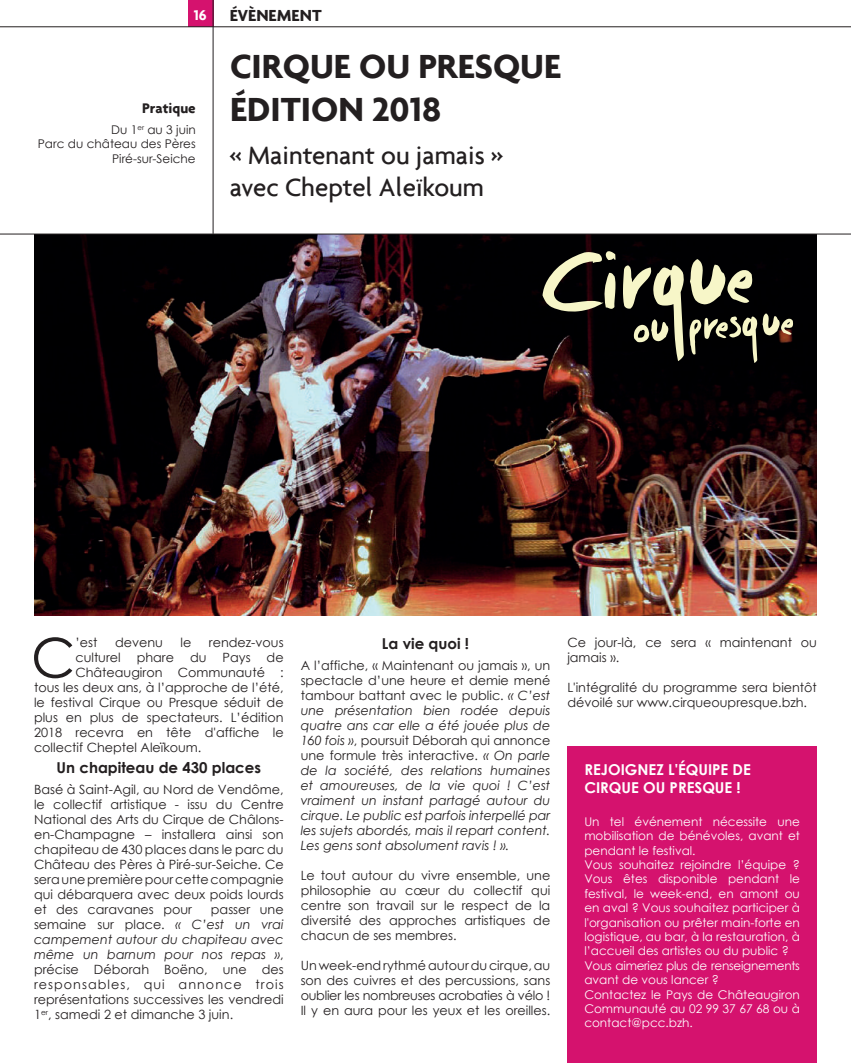
<style>
.page{position:relative;width:851px;height:1063px;background:#fff}
.page>*{position:absolute;margin:0;border:0;box-sizing:border-box;transform-origin:0 0}
.t1{font:54.45px "Century Gothic";color:#231f20}
.t2{font:700 36px/43.2px "Agenda";color:#231f20}
.t3{font:500 27px/32.4px "Agenda";color:#231f20}
.t4{font:700 17.25px "Agenda";color:#231f20}
.t5{font:700 15px/18px "Century Gothic";color:#fff}
.t6{font:700 15px "Century Gothic";color:#231f20}
.t7{font:700 15px "Agenda";color:#231f20}
.t8{font:700 15px "Agenda";color:#fff}
.t9{font:12.75px/15px "Century Gothic";color:#231f20;text-align:justify}
.t10{font:italic 12.75px/15px "Century Gothic";color:#231f20;text-align:justify}
.t11{font:12px/14.4px "Century Gothic";color:#fff}
.t12{font:12px/14.4px "Century Gothic";color:#231f20;text-align:right}
.s1{font-style:italic}
.s2{font-style:normal}
</style>
<div class="page">
<div style="left:188px;top:0;width:25px;height:27px;background:#d5126e"></div>
<hr style="left:213px;top:0;width:1px;height:234px;background:#231f20">
<hr style="left:0;top:27px;width:850px;height:1px;background:#231f20">
<img style="left:34px;top:235px;width:782px;height:381px">
<div style="left:567px;top:746px;width:249px;height:317px;background:#d5126e"></div>
<svg style="left:542px;top:251px;width:250px;height:112px;background:#3c3a30"></svg>
<hr style="left:0;top:234px;width:850px;height:1px;background:#231f20">
<p class="t8" style="left:194px;top:6px;width:15px">16</p>
<h3 class="t4" style="left:230px;top:4px;width:93px">ÉVÈNEMENT</h3>
<h2 class="t2" style="left:230px;top:44px;width:332px">CIRQUE OU PRESQUE<br>ÉDITION 2018</h2>
<h3 class="t3" style="left:230px;top:138px;width:275px">« Maintenant ou jamais » avec Cheptel Aleïkoum</h3>
<p class="t7" style="left:142px;top:99px;width:55px">Pratique</p>
<p class="t12" style="left:38px;top:122px;width:159px">Du 1<sup>er</sup> au 3 juin<br>Parc du château des Pères<br>Piré-sur-Seiche</p>
<h1 class="t1" style="left:31px;top:620px;width:46px">C</h1>
<p class="t9" style="left:75px;top:635px;width:24px">’est</p>
<p class="t9" style="left:115px;top:635px;width:49px">devenu</p>
<p class="t9" style="left:180px;top:635px;width:12px">le</p>
<p class="t9" style="left:209px;top:635px;width:76px">rendez-vous</p>
<p class="t9" style="left:75px;top:650px;width:47px">culturel</p>
<p class="t9" style="left:137px;top:650px;width:39px">phare</p>
<p class="t9" style="left:190px;top:650px;width:18px">du</p>
<p class="t9" style="left:222px;top:650px;width:30px">Pays</p>
<p class="t9" style="left:266px;top:650px;width:19px">de</p>
<p class="t9" style="left:75px;top:665px;width:210px">Châteaugiron Communauté :</p>
<p class="t9" style="left:34px;top:680px;width:251px">tous les deux ans, à l’approche de l’été,</p>
<p class="t9" style="left:34px;top:695px;width:251px">le festival Cirque ou Presque séduit de</p>
<p class="t9" style="left:34px;top:710px;width:251px">plus en plus de spectateurs. L’édition</p>
<p class="t9" style="left:34px;top:725px;width:251px">2018 recevra en tête d'affiche le</p>
<p class="t9" style="left:34px;top:740px;width:169px">collectif Cheptel Aleïkoum.</p>
<p class="t6" style="left:57px;top:757px;width:206px">Un chapiteau de 430 places</p>
<p class="t9" style="left:34px;top:782px;width:251px">Basé à Saint-Agil, au Nord de Vendôme, le collectif artistique - issu du Centre National des Arts du Cirque de Châlons&shy;en-Champagne – installera ainsi son chapiteau de 430 places dans le parc du Château des Pères à Piré-sur-Seiche. Ce sera une première pour cette compagnie qui débarquera avec deux poids lourds et des caravanes pour</p>
<p class="t9" style="left:34px;top:902px;width:251px;text-indent:177px">passer une semaine sur place. <span class="s1">« C’est un vrai campement autour du chapiteau avec même un barnum pour nos repas »</span>, précise Déborah Boëno, une des responsables, qui annonce trois représentations successives les vendredi 1<sup>er</sup>, samedi 2 et dimanche 3 juin.</p>
<p class="t6" style="left:382px;top:632px;width:89px">La vie quoi !</p>
<p class="t10" style="left:300px;top:658px;width:251px"><span class="s2">A l’affiche, « Maintenant ou jamais », un spectacle d’une heure et demie mené tambour battant avec le public.</span> « C’est une présentation bien rodée depuis quatre ans car elle a été jouée plus de 160 fois »<span class="s2">, poursuit Déborah qui annonce une formule très interactive.</span> « On parle de la société, des relations humaines et amoureuses, de la vie quoi ! C’est vraiment un instant partagé autour du cirque. Le public est parfois interpellé par les sujets abordés, mais il repart content.<br>Les gens sont absolument ravis ! ».</p>
<p class="t9" style="left:300px;top:868px;width:251px">Le tout autour du vivre ensemble, une philosophie au cœur du collectif qui centre son travail sur le respect de la diversité des approches artistiques de chacun de ses membres.</p>
<p class="t9" style="left:300px;top:958px;width:251px">Un week-end rythmé autour du cirque, au son des cuivres et des percussions, sans oublier les nombreuses acrobaties à vélo !<br>Il y en aura pour les yeux et les oreilles.</p>
<p class="t9" style="left:567px;top:635px;width:251px">Ce jour-là, ce sera « maintenant ou jamais ».</p>
<p class="t9" style="left:567px;top:680px;width:251px">L'intégralité du programme sera bientôt dévoilé sur www.cirqueoupresque.bzh.</p>
<p class="t5" style="left:584px;top:760px;width:168px">REJOIGNEZ L'ÉQUIPE DE<br>CIRQUE OU PRESQUE !</p>
<p class="t11" style="left:584px;top:814px;width:217px">Un tel événement nécessite une mobilisation de bénévoles, avant et pendant le festival.<br>Vous souhaitez rejoindre l’équipe ?<br>Vous êtes disponible pendant le festival, le week-end, en amont ou en aval ? Vous souhaitez participer à l'organisation ou prêter main-forte en logistique, au bar, à la restauration, à l’accueil des artistes ou du public ?<br>Vous aimeriez plus de renseignements avant de vous lancer ?<br>Contactez le Pays de Châteaugiron<br>Communauté au 02 99 37 67 68 ou à contact@pcc.bzh.</p>
</div>
